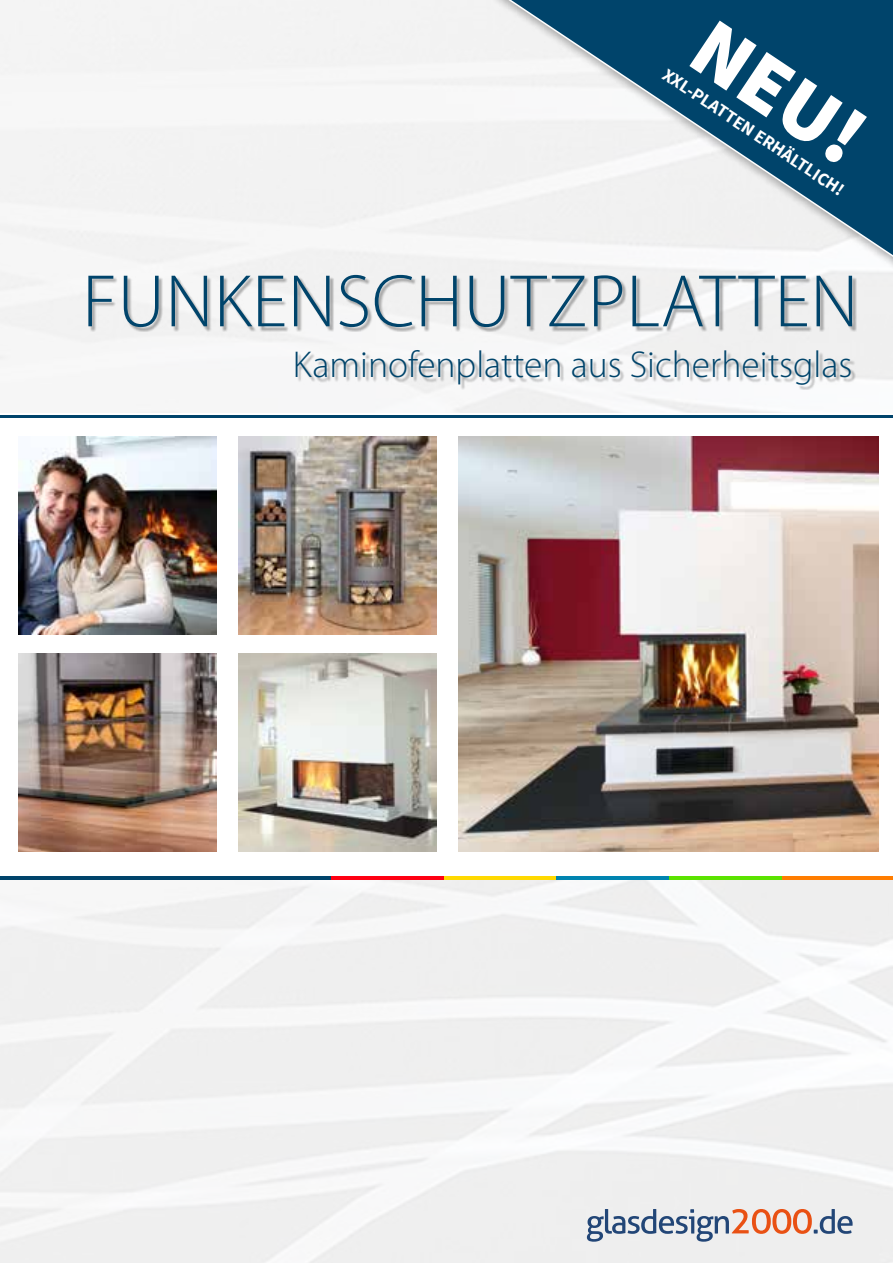
<style>
.page{position:relative;width:893px;height:1263px;background:#fff}
.page>*{position:absolute;margin:0;border:0;box-sizing:border-box;transform-origin:0 0}
.t1{font:900 84px "Source Sans Pro";color:#fff}
.t2{font:300 75px "Myriad Pro";letter-spacing:.01em;color:#00446b}
.t3{font:300 37.5px "Myriad Pro";color:#00446b}
.t4{font:700 18px "Source Sans Pro";color:#fff}
</style>
<div class="page">
<img style="left:0;top:0;width:893px;height:1263px">
<div style="left:90px;top:276px;width:767px;height:56px;background:#000;opacity:.3"></div>
<div style="left:0;top:413px;width:893px;height:466px;background:#fff"></div>
<hr style="left:0;top:876px;width:444px;height:3px;background:#00446b">
<hr style="left:0;top:415px;width:893px;height:2px;background:#00446b">
<svg style="left:587px;top:1209px;width:266px;height:33px;background:#c5bec2"></svg>
<hr style="left:332px;top:876px;width:112px;height:3px;background:#ff0012">
<hr style="left:781px;top:876px;width:112px;height:3px;background:#ff7d00">
<hr style="left:444px;top:876px;width:112px;height:3px;background:#ffd900">
<hr style="left:669px;top:876px;width:112px;height:3px;background:#5be300">
<hr style="left:556px;top:876px;width:113px;height:3px;background:#0084b0">
<img style="left:19px;top:436px;width:198px;height:198px">
<img style="left:239px;top:654px;width:198px;height:198px">
<img style="left:239px;top:436px;width:198px;height:198px">
<img style="left:19px;top:654px;width:197px;height:198px">
<img style="left:459px;top:436px;width:419px;height:416px">
<div style="left:162px;top:0;width:731px;height:415px;background:#f6f6f7"></div>
<svg style="left:157px;top:0;width:736px;height:399px"></svg>
<h1 class="t1" style="left:731px;top:-6px;width:191px;rotate:34deg">NEU!</h1>
<p class="t4" style="left:671px;top:63px;width:216px;rotate:34deg">XXL-PLATTEN ERHÄLTLICH!</p>
<h2 class="t2" style="left:82px;top:256px;width:777px">FUNKENSCHUTZPLATTEN</h2>
<p class="t3" style="left:293px;top:342px;width:561px">Kaminofenplatten aus Sicherheitsglas</p>
</div>
